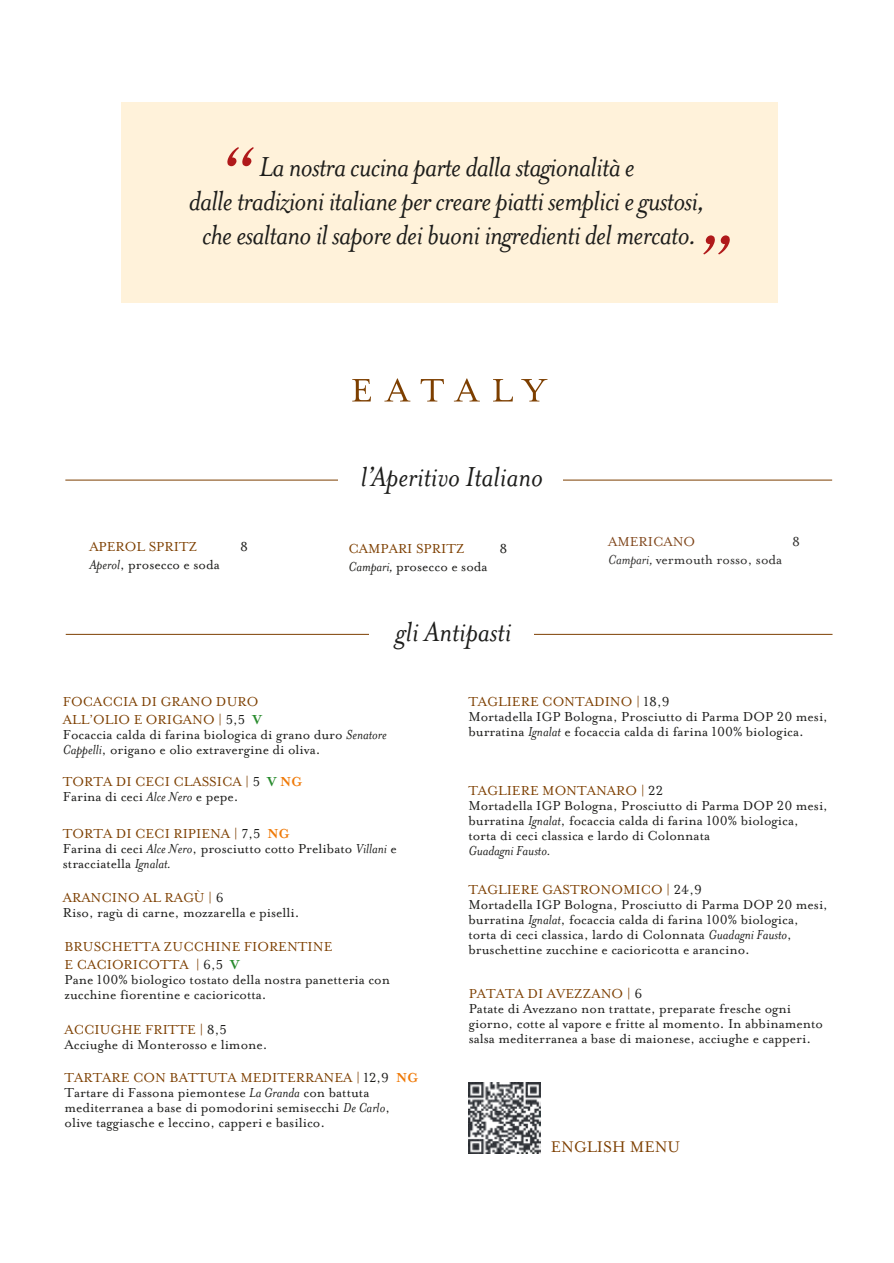
<style>
.page{position:relative;width:894px;height:1263px;background:#fff}
.page>*{position:absolute;margin:0;border:0;box-sizing:border-box;transform-origin:0 0}
.t1{font:italic 89.25px "Mrs Eaves";color:#b0191a}
.t2{font:italic 31.5px/34px "Mrs Eaves";letter-spacing:-.02em;color:#1d1d1b;text-align:center}
.t3{font:italic 31.5px "Mrs Eaves";color:#1d1d1b}
.t4{font:17.7px "Mrs Eaves Roman Lining";color:#7d3f00}
.t5{font:15px/15px "Mrs Eaves Roman Lining";color:#1d1d1b}
.t6{font:15px/18px "Mrs Eaves Roman Lining";color:#7d3f00}
.t7{font:15px/18px "Mrs Eaves Roman Lining";color:#2c2b2a}
.t8{font:italic 15px "Mrs Eaves";color:#1d1d1b}
.s1{color:#7d3f00}
.s2{font-family:"Mrs Eaves";font-style:italic}
.s3{font-family:"Mrs Eaves";font-style:italic;color:#1d1d1b}
.s4{color:#1d1d1b}
.s5{color:#80461b}
.s6{font-family:"Mrs Eaves";font-weight:700;color:#288b2d}
.s7{font-family:"Mrs Eaves";font-weight:700;color:#ef7907}
</style>
<div class="page">
<hr style="left:66px;top:634px;width:766px;height:1px;background:#7d3f00">
<div style="left:369px;top:625px;width:164px;height:27px;background:#fff"></div>
<hr style="left:65px;top:480px;width:766px;height:1px;background:#7d3f00">
<div style="left:338px;top:478px;width:224px;height:13px;background:#fff"></div>
<img style="left:469px;top:1082px;width:71px;height:72px">
<div style="left:121px;top:102px;width:656px;height:201px;background:#fff2da"></div>
<svg style="left:352px;top:379px;width:19px;height:22px"></svg>
<svg style="left:384px;top:378px;width:26px;height:23px"></svg>
<svg style="left:420px;top:379px;width:24px;height:22px"></svg>
<svg style="left:454px;top:378px;width:25px;height:23px"></svg>
<svg style="left:493px;top:379px;width:19px;height:22px"></svg>
<svg style="left:521px;top:379px;width:26px;height:22px"></svg>
<h1 class="t1" style="left:219px;top:128px;width:34px">“</h1>
<h2 class="t2" style="left:189px;top:150px;width:518px">La nostra cucina parte dalla stagionalità e<br>dalle tradizioni italiane per creare piatti semplici e gustosi, che esaltano il sapore dei buoni ingredienti del mercato.</h2>
<h1 class="t1" style="left:694px;top:216px;width:34px">”</h1>
<h2 class="t3" style="left:361px;top:459px;width:183px">l’Aperitivo Italiano</h2>
<p class="t5" style="left:89px;top:538px;width:132px;line-height:18px"><span class="s1">APEROL SPRITZ<br></span><span class="s2">Aperol</span>, prosecco e soda</p>
<p class="t5" style="left:240px;top:539px;width:9px">8</p>
<p class="t6" style="left:348px;top:539px;width:141px">CAMPARI SPRITZ<br><span class="s3">Campari,</span> <span class="s4">prosecco e soda</span></p>
<p class="t5" style="left:499px;top:541px;width:9px">8</p>
<h2 class="t3" style="left:396px;top:615px;width:117px">gli Antipasti</h2>
<p class="t7" style="left:608px;top:533px;width:176px"><span class="s5">AMERICANO<br></span><span class="s2">Campari,</span> vermouth rosso, soda</p>
<p class="t7" style="left:791px;top:533px;width:9px">8</p>
<p class="t6" style="left:63px;top:693px;width:200px">FOCACCIA DI GRANO DURO<br>ALL’OLIO E ORIGANO | <span class="s4">5,5</span> <span class="s6">V</span></p>
<p class="t5" style="left:63px;top:728px;width:325px">Focaccia calda di farina biologica di grano duro <span class="s2">Senatore<br>Cappelli</span>, origano e olio extravergine di oliva.</p>
<p class="t6" style="left:63px;top:774px;width:240px;line-height:15px">TORTA DI CECI CLASSICA | <span class="s4">5</span> <span class="s6">V</span> <span class="s7">NG<br></span><span class="s4">Farina di ceci</span> <span class="s3">Alce Nero</span> <span class="s4">e pepe.</span></p>
<p class="t5" style="left:63px;top:826px;width:335px"><span class="s1">TORTA DI CECI RIPIENA |</span> 7,5 <span class="s7">NG<br></span>Farina di ceci <span class="s2">Alce Nero</span>, prosciutto cotto Prelibato <span class="s2">Villani</span> e stracciatella <span class="s2">Ignalat.</span></p>
<p class="t5" style="left:63px;top:890px;width:238px"><span class="s1">ARANCINO AL RAGÙ |</span> 6<br>Riso, ragù di carne, mozzarella e piselli.</p>
<p class="t6" style="left:64px;top:938px;width:269px">BRUSCHETTA ZUCCHINE FIORENTINE<br>E CACIORICOTTA | <span class="s4">6,5</span> <span class="s6">V</span></p>
<p class="t5" style="left:64px;top:972px;width:327px">Pane 100% biologico tostato della nostra panetteria con zucchine fiorentine e cacioricotta.</p>
<p class="t5" style="left:64px;top:1023px;width:204px"><span class="s1">ACCIUGHE FRITTE |</span> 8,5<br>Acciughe di Monterosso e limone.</p>
<p class="t5" style="left:64px;top:1070px;width:355px"><span class="s1">TARTARE CON BATTUTA MEDITERRANEA |</span> 12,9 <span class="s7">NG </span>Tartare di Fassona piemontese <span class="s2">La Granda</span> con battuta mediterranea a base di pomodorini semisecchi <span class="s2">De Carlo</span>, olive taggiasche e leccino, capperi e basilico.</p>
<p class="t5" style="left:468px;top:694px;width:361px"><span class="s1">TAGLIERE CONTADINO |</span> 18,9<br>Mortadella IGP Bologna, Prosciutto di Parma DOP 20 mesi, burratina <span class="s2">Ignalat</span> e focaccia calda di farina 100% biologica.</p>
<p class="t5" style="left:468px;top:783px;width:361px"><span class="s1">TAGLIERE MONTANARO |</span> 22<br>Mortadella IGP Bologna, Prosciutto di Parma DOP 20 mesi, burratina <span class="s2">Ignalat</span>, focaccia calda di farina 100% biologica, torta di ceci classica e lardo di Colonnata</p>
<p class="t8" style="left:468px;top:843px;width:84px">Guadagni Fausto.</p>
<p class="t5" style="left:468px;top:882px;width:361px"><span class="s1">TAGLIERE GASTRONOMICO |</span> 24,9<br>Mortadella IGP Bologna, Prosciutto di Parma DOP 20 mesi, burratina <span class="s2">Ignalat</span>, focaccia calda di farina 100% biologica, torta di ceci classica, lardo di Colonnata <span class="s2">Guadagni Fausto</span>, bruschettine zucchine e cacioricotta e arancino.</p>
<p class="t5" style="left:468px;top:986px;width:355px"><span class="s1">PATATA DI AVEZZANO |</span> 6<br>Patate di Avezzano non trattate, preparate fresche ogni giorno, cotte al vapore e fritte al momento. In abbinamento salsa mediterranea a base di maionese, acciughe e capperi.</p>
<p class="t4" style="left:550px;top:1137px;width:131px">ENGLISH MENU</p>
</div>
